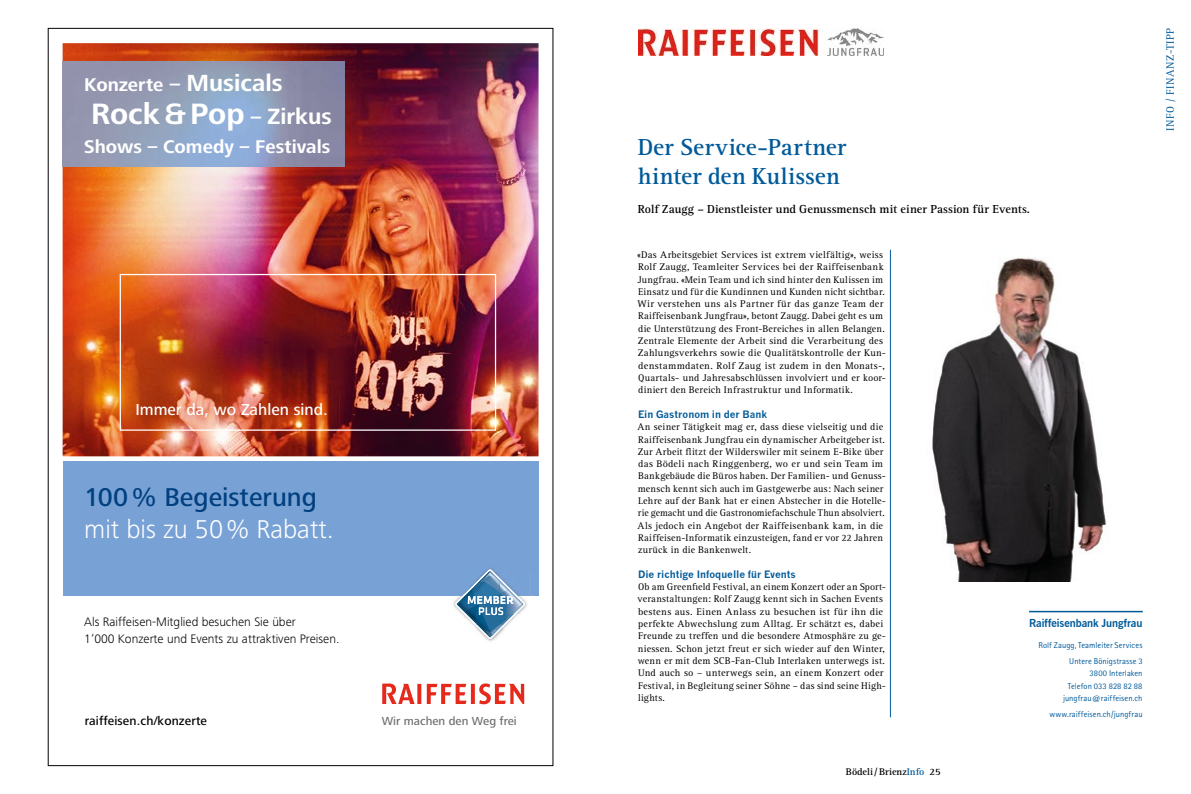
<style>
.page{position:relative;width:1191px;height:794px;background:#fff}
.page>*{position:absolute;margin:0;border:0;box-sizing:border-box;transform-origin:0 0}
.t1{font:700 30.5px "Frutiger Next LT";color:#fff}
.t2{font:300 26.7px "Frutiger Next LT";color:#fff}
.t3{font:500 26.7px "Frutiger Next LT";color:#00407f}
.t4{font:700 24px/28.7px "Rotis Serif";letter-spacing:.01em;color:#005a9a}
.t5{font:700 19.1px "Frutiger Next LT";color:#fff}
.t6{font:500 16.5px "Frutiger Next LT";color:#fff}
.t7{font:300 12.7px/16.5px "Frutiger Next LT";color:#000}
.t8{font:500 12.7px "Frutiger Next LT";letter-spacing:.01em;color:#000}
.t9{font:500 12.1px "Frutiger Next LT";color:#706f6f}
.t10{font:700 12px "Rotis Serif";letter-spacing:.005em;color:#000}
.t11{font:700 11px "News Gothic BT";letter-spacing:-.005em;color:#005a9a}
.t12{font:11px "Rotis Serif";letter-spacing:.055em;color:#005a9a}
.t13{font:10px/12.3px "Rotis Serif";letter-spacing:.02em;color:#000}
.t14{font:700 10px "News Gothic";color:#005a9a}
.t15{font:700 10px "Rotis Serif";color:#000}
.t16{font:8.5px/12.3px "Rotis Sans Serif";letter-spacing:.005em;color:#005a9a;text-align:right}
.s1{font-size:20.7px}
.s2{font-size:24.2px}
.s3{font-size:22.9px}
.s4{color:#005a9a}
</style>
<div class="page">
<hr style="left:890px;top:250px;width:1px;height:467px;background:#005a9a">
<hr style="left:1029px;top:611px;width:113px;height:1px;background:#005a9a">
<img style="left:932px;top:258px;width:176px;height:324px">
<img style="left:638px;top:29px;width:245px;height:27px">
<div style="left:63px;top:461px;width:475px;height:135px;background:#78a1d5"></div>
<img style="left:63px;top:43px;width:475px;height:413px">
<svg style="left:382px;top:683px;width:142px;height:21px"></svg>
<svg style="left:455px;top:568px;width:72px;height:74px"></svg>
<img style="left:485px;top:573px;width:14px;height:10px">
<img style="left:127px;top:394px;width:212px;height:35px">
<div style="left:120px;top:274px;width:376px;height:157px;border:1px solid #fff"></div>
<img style="left:63px;top:61px;width:282px;height:105px">
<h3 class="t5" style="left:84px;top:73px;width:200px">Konzerte <span class="s1">–</span> <span class="s2">Musicals</span></h3>
<h1 class="t1" style="left:91px;top:96px;width:242px">Rock &amp; Pop <span class="s1">–</span> <span class="s3">Zirkus</span></h1>
<h3 class="t5" style="left:84px;top:136px;width:248px">Shows – Comedy – Festivals</h3>
<h3 class="t6" style="left:135px;top:400px;width:194px">Immer da, wo Zahlen sind.</h3>
<h2 class="t3" style="left:84px;top:482px;width:234px">100 % Begeisterung</h2>
<h2 class="t2" style="left:84px;top:514px;width:251px">mit bis zu 50 % Rabatt.</h2>
<p class="t7" style="left:84px;top:614px;width:257px">Als Raiffeisen-Mitglied besuchen Sie über<br>1‘000 Konzerte und Events zu attraktiven Preisen.</p>
<p class="t8" style="left:85px;top:713px;width:124px">raiffeisen.ch/konzerte</p>
<p class="t9" style="left:382px;top:714px;width:136px">Wir machen den Weg frei</p>
<h3 class="t4" style="left:637px;top:134px;width:210px">Der Service-Partner hinter den Kulissen</h3>
<p class="t10" style="left:638px;top:202px;width:394px">Rolf Zaugg – Dienstleister und Genussmensch mit einer Passion für Events.</p>
<p class="t13" style="left:637px;top:249px;width:250px">«Das Arbeitsgebiet Services ist extrem vielfältig», weiss Rolf Zaugg, Teamleiter Services bei der Raiffeisenbank Jungfrau. «Mein Team und ich sind hinter den Kulissen im Einsatz und für die Kundinnen und Kunden nicht sichtbar.<br>Wir verstehen uns als Partner für das ganze Team der Raiffeisenbank Jungfrau», betont Zaugg. Dabei geht es um die Unterstützung des Front-Bereiches in allen Belangen.<br>Zentrale Elemente der Arbeit sind die Verarbeitung des Zahlungsverkehrs sowie die Qualitätskontrolle der Kun&shy;denstammdaten. Rolf Zaug ist zudem in den Monats-, Quartals- und Jahresabschlüssen involviert und er koor&shy;diniert den Bereich Infrastruktur und Informatik.</p>
<p class="t14" style="left:638px;top:408px;width:131px">Ein Gastronom in der Bank</p>
<p class="t13" style="left:637px;top:421px;width:250px">An seiner Tätigkeit mag er, dass diese vielseitig und die Raiffeisenbank Jungfrau ein dynamischer Arbeitgeber ist.<br>Zur Arbeit flitzt der Wilderswiler mit seinem E-Bike über das Bödeli nach Ringgenberg, wo er und sein Team im Bankgebäude die Büros haben. Der Familien- und Genuss&shy;mensch kennt sich auch im Gastgewerbe aus: Nach seiner Lehre auf der Bank hat er einen Abstecher in die Hotelle&shy;rie gemacht und die Gastronomiefachschule Thun absolviert.<br>Als jedoch ein Angebot der Raiffeisenbank kam, in die Raiffeisen-Informatik einzusteigen, fand er vor 22 Jahren zurück in die Bankenwelt.</p>
<p class="t14" style="left:638px;top:568px;width:159px">Die richtige Infoquelle für Events</p>
<p class="t13" style="left:637px;top:581px;width:250px">Ob am Greenfield Festival, an einem Konzert oder an Sport&shy;veranstaltungen: Rolf Zaugg kennt sich in Sachen Events bestens aus. Einen Anlass zu besuchen ist für ihn die perfekte Abwechslung zum Alltag. Er schätzt es, dabei Freunde zu treffen und die besondere Atmosphäre zu ge&shy;niessen. Schon jetzt freut er sich wieder auf den Winter, wenn er mit dem SCB-Fan-Club Interlaken unterwegs ist.<br>Und auch so – unterwegs sein, an einem Konzert oder Festival, in Begleitung seiner Söhne – das sind seine High&shy;lights.</p>
<p class="t11" style="left:1029px;top:616px;width:115px">Raiffeisenbank Jungfrau</p>
<p class="t16" style="left:1038px;top:636px;width:106px;line-height:16.4px">Rolf Zaugg, Teamleiter Services<br>Untere Bönigstrasse 3</p>
<p class="t16" style="left:1063px;top:667px;width:81px">3800 Interlaken<br>Telefon 033 828 82 88 jungfrau@raiffeisen.ch</p>
<p class="t16" style="left:1049px;top:708px;width:95px">www.raiffeisen.ch/jungfrau</p>
<p class="t15" style="left:846px;top:765px;width:96px">Bödeli/Brienz<span class="s4">Info</span> 25</p>
<p class="t12" style="left:1164px;top:131px;width:105px;rotate:-90deg">INFO / FINANZ-TIPP</p>
</div>
